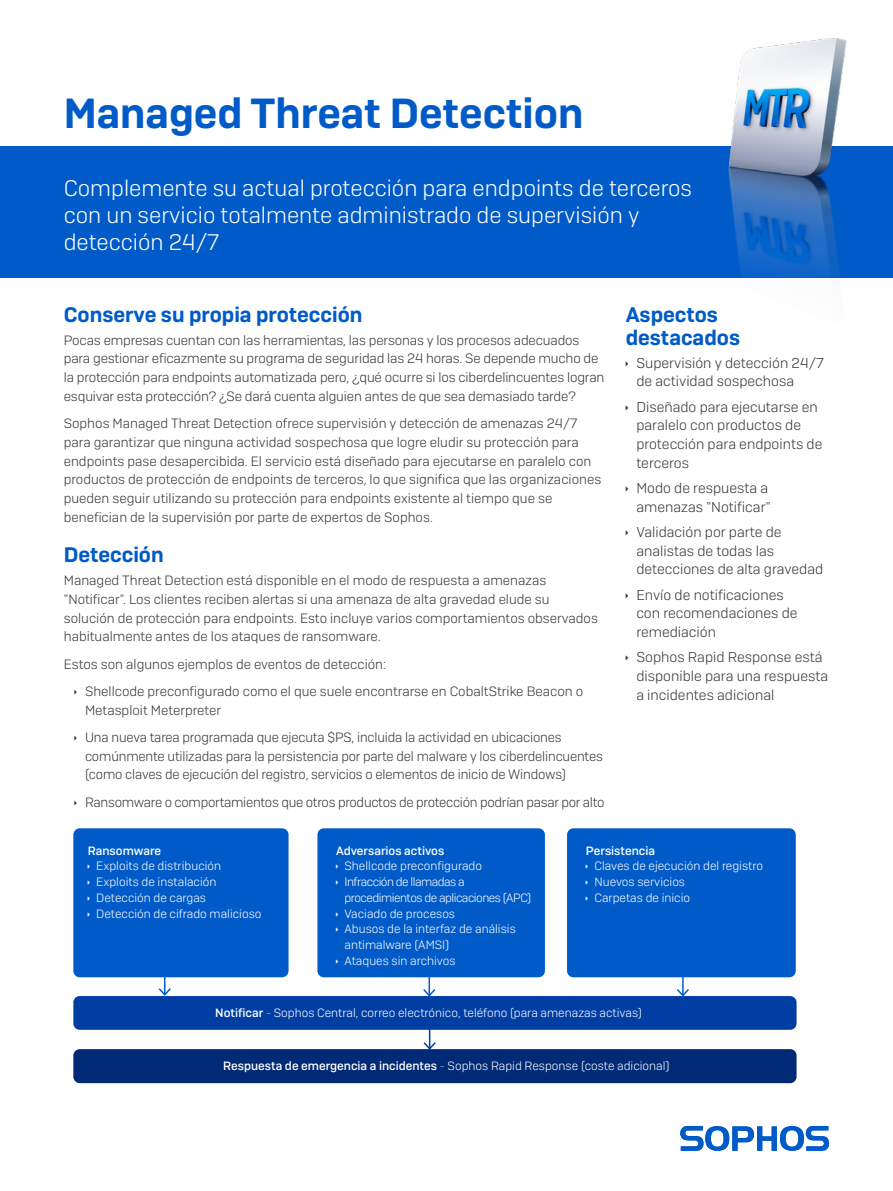
<style>
.page{position:relative;width:893px;height:1191px;background:#fff}
.page>*{position:absolute;margin:0;border:0;box-sizing:border-box;transform-origin:0 0}
.t1{font:600 42px "Sophos Sans";color:#005bc8}
.Intro_copy{font:300 22.5px/27px "Sophos Sans";color:#fff}
.Subheading_1{font:600 21px/23.1px "Sophos Sans";color:#005bc8}
.t2{font:300 14.25px/18.8px "Sophos Sans";color:#363738}
.Body_Copy{font:300 13.5px/18.8px "Sophos Sans";letter-spacing:-.005em;color:#363738}
.Page_Header{font:300 12px/15.8px "Sophos Sans";color:#fff}
.Page_Header-2{font:300 12px/15.8px "Sophos Sans";letter-spacing:-.04em;color:#fff}
.Page_Header-3{font:500 12px "Sophos Sans";color:#fff}
.s1{font-weight:500}
.s2{font-weight:200}
</style>
<div class="page">
<div style="left:0;top:146px;width:893px;height:132px;background:#005bc8"></div>
<img style="left:728px;top:38px;width:119px;height:240px">
<svg style="left:680px;top:1126px;width:149px;height:24px"></svg>
<div style="left:73px;top:828px;width:216px;height:149px;background:#005bc8;border-radius:6px"></div>
<div style="left:317px;top:828px;width:228px;height:149px;background:#005bc8;border-radius:6px"></div>
<div style="left:567px;top:828px;width:229px;height:149px;background:#005bc8;border-radius:6px"></div>
<div style="left:73px;top:996px;width:723px;height:33px;background:#003ea4;border-radius:6px"></div>
<div style="left:73px;top:1049px;width:723px;height:34px;background:#002a76;border-radius:6px"></div>
<svg style="left:157px;top:977px;width:15px;height:20px"></svg>
<svg style="left:422px;top:977px;width:15px;height:20px"></svg>
<hr style="left:682px;top:975px;width:2px;height:20px;background:#005bc8">
<svg style="left:675px;top:987px;width:16px;height:10px"></svg>
<svg style="left:422px;top:1029px;width:15px;height:21px"></svg>
<p class="t1" style="left:64px;top:87px;width:521px">Managed Threat Detection</p>
<p class="Intro_copy" style="left:64px;top:174px;width:630px">Complemente su actual protección para endpoints de terceros con un servicio totalmente administrado de supervisión y detección 24/7</p>
<p class="Subheading_1" style="left:64px;top:302px;width:300px">Conserve su propia protección</p>
<p class="Body_Copy" style="left:64px;top:330px;width:542px">Pocas empresas cuentan con las herramientas, las personas y los procesos adecuados para gestionar eficazmente su programa de seguridad las 24 horas. Se depende mucho de la protección para endpoints automatizada pero, ¿qué ocurre si los ciberdelincuentes logran esquivar esta protección? ¿Se dará cuenta alguien antes de que sea demasiado tarde?</p>
<p class="Body_Copy" style="left:64px;top:414px;width:539px">Sophos Managed Threat Detection ofrece supervisión y detección de amenazas 24/7 para garantizar que ninguna actividad sospechosa que logre eludir su protección para endpoints pase desapercibida. El servicio está diseñado para ejecutarse en paralelo con productos de protección de endpoints de terceros, lo que significa que las organizaciones pueden seguir utilizando su protección para endpoints existente al tiempo que se benefician de la supervisión por parte de expertos de Sophos.</p>
<p class="Subheading_1" style="left:64px;top:543px;width:102px">Detección</p>
<p class="Body_Copy" style="left:64px;top:570px;width:536px">Managed Threat Detection está disponible en el modo de respuesta a amenazas "Notificar". Los clientes reciben alertas si una amenaza de alta gravedad elude su solución de protección para endpoints. Esto incluye varios comportamientos observados habitualmente antes de los ataques de ransomware.</p>
<p class="Body_Copy" style="left:64px;top:654px;width:324px">Estos son algunos ejemplos de eventos de detección:</p>
<p class="Body_Copy" style="left:85px;top:681px;width:500px">Shellcode preconfigurado como el que suele encontrarse en CobaltStrike Beacon o<br>Metasploit Meterpreter</p>
<p class="Body_Copy" style="left:85px;top:727px;width:519px">Una nueva tarea programada que ejecuta $PS, incluida la actividad en ubicaciones comúnmente utilizadas para la persistencia por parte del malware y los ciberdelincuentes (como claves de ejecución del registro, servicios o elementos de inicio de Windows)</p>
<p class="Body_Copy" style="left:85px;top:792px;width:521px">Ransomware o comportamientos que otros productos de protección podrían pasar por alto</p>
<p class="Subheading_1" style="left:626px;top:302px;width:116px">Aspectos destacados</p>
<p class="t2" style="left:636px;top:353px;width:189px">Supervisión y detección 24/7 de actividad sospechosa</p>
<p class="t2" style="left:636px;top:397px;width:188px">Diseñado para ejecutarse en paralelo con productos de protección para endpoints de terceros</p>
<p class="t2" style="left:636px;top:478px;width:136px">Modo de respuesta a amenazas "Notificar"</p>
<p class="t2" style="left:636px;top:522px;width:188px">Validación por parte de analistas de todas las detecciones de alta gravedad</p>
<p class="t2" style="left:636px;top:585px;width:163px">Envío de notificaciones con recomendaciones de remediación</p>
<p class="t2" style="left:636px;top:647px;width:193px">Sophos Rapid Response está disponible para una respuesta a incidentes adicional</p>
<p class="Page_Header-3" style="left:88px;top:843px;width:75px">Ransomware</p>
<p class="Page_Header" style="left:96px;top:858px;width:126px">Exploits de distribución</p>
<p class="Page_Header" style="left:96px;top:874px;width:122px">Exploits de instalación</p>
<p class="Page_Header" style="left:96px;top:889px;width:111px">Detección de cargas</p>
<p class="Page_Header" style="left:96px;top:905px;width:167px">Detección de cifrado malicioso</p>
<p class="Page_Header-3" style="left:336px;top:843px;width:110px">Adversarios activos</p>
<p class="Page_Header" style="left:345px;top:858px;width:139px">Shellcode preconfigurado</p>
<p class="Page_Header-2" style="left:345px;top:874px;width:188px">Infracción de llamadas a procedimientos de aplicaciones (APC)</p>
<p class="Page_Header" style="left:345px;top:905px;width:112px">Vaciado de procesos</p>
<p class="Page_Header" style="left:345px;top:921px;width:173px">Abusos de la interfaz de análisis antimalware (AMSI)</p>
<p class="Page_Header" style="left:345px;top:952px;width:113px">Ataques sin archivos</p>
<p class="Page_Header-3" style="left:586px;top:843px;width:71px">Persistencia</p>
<p class="Page_Header" style="left:594px;top:858px;width:170px">Claves de ejecución del registro</p>
<p class="Page_Header" style="left:594px;top:874px;width:92px">Nuevos servicios</p>
<p class="Page_Header" style="left:594px;top:889px;width:97px">Carpetas de inicio</p>
<p class="Page_Header" style="left:215px;top:1005px;width:428px"><span class="s1">Notificar</span> <span class="s2">-</span> Sophos Central, correo electrónico, teléfono (para amenazas activas)</p>
<p class="Page_Header" style="left:223px;top:1058px;width:448px"><span class="s1">Respuesta de emergencia a incidentes</span> <span class="s2">-</span> Sophos Rapid Response (coste adicional)</p>
</div>
